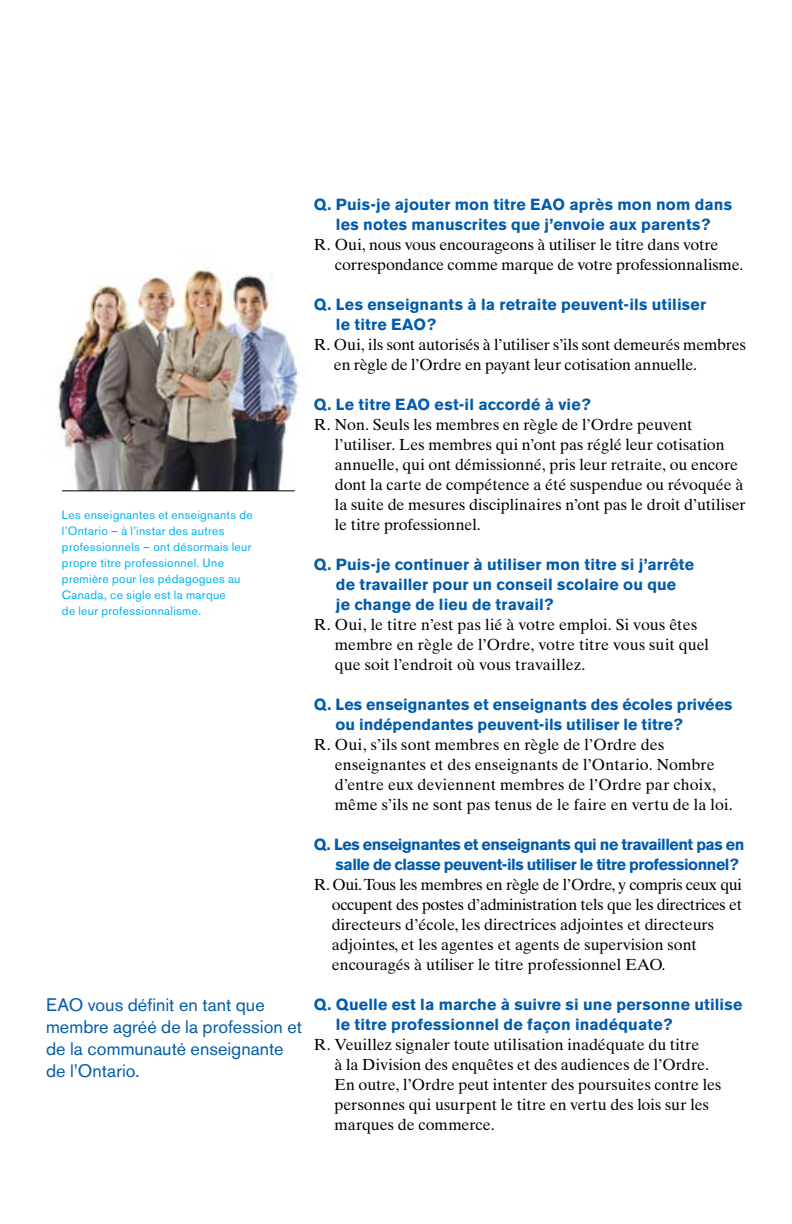
<style>
.page{position:relative;width:792px;height:1224px;background:#fff}
.page>*{position:absolute;margin:0;border:0;box-sizing:border-box;transform-origin:0 0}
.t1{font:18px/22px "Akzidenz Grotesk BE";color:#005bab}
.t2{font:16px/20px "Times Ten";color:#000}
.t3{font:700 16px/20px "Akzidenz Grotesk BE";letter-spacing:.01em;color:#005bab}
.t4{font:700 16px/20px "Akzidenz Grotesk BE";letter-spacing:-.025em;color:#005bab}
.t5{font:12px/16px "Akzidenz Grotesk BE";letter-spacing:.025em;color:#00aeef}
</style>
<div class="page">
<img style="left:56px;top:268px;width:243px;height:222px">
<hr style="left:62px;top:490px;width:233px;height:1px;background:#000">
<p class="t5" style="left:62px;top:507px;width:192px">Les enseignantes et enseignants de l’Ontario – à l’instar des autres professionnels – ont désormais leur propre titre professionnel. Une première pour les pédagogues au<br>Canada, ce sigle est la marque<br>de leur professionnalisme.</p>
<p class="t1" style="left:46px;top:994px;width:257px">EAO vous définit en tant que membre agréé de la profession et de la communauté enseignante de l’Ontario.</p>
<p class="t3" style="left:314px;top:195px;width:420px;text-align:center">Q. Puis-je ajouter mon titre EAO après mon nom dans les notes manuscrites que j’envoie aux parents?</p>
<p class="t2" style="left:335px;top:234px;width:410px;text-indent:-21px">R. Oui, nous vous encourageons à utiliser le titre dans votre correspondance comme marque de votre professionnalisme.</p>
<p class="t3" style="left:336px;top:295px;width:372px;text-indent:-22px">Q. Les enseignants à la retraite peuvent-ils utiliser le titre EAO?</p>
<p class="t2" style="left:334px;top:334px;width:413px;text-indent:-20px">R. Oui, ils sont autorisés à l’utiliser s’ils sont demeurés membres en règle de l’Ordre en payant leur cotisation annuelle.</p>
<p class="t3" style="left:314px;top:395px;width:278px">Q. Le titre EAO est-il accordé à vie?</p>
<p class="t2" style="left:335px;top:414px;width:412px;text-indent:-21px">R. Non. Seuls les membres en règle de l’Ordre peuvent l’utiliser. Les membres qui n’ont pas réglé leur cotisation annuelle, qui ont démissionné, pris leur retraite, ou encore dont la carte de compétence a été suspendue ou révoquée à la suite de mesures disciplinaires n’ont pas le droit d’utiliser le titre professionnel.</p>
<p class="t3" style="left:336px;top:555px;width:360px;text-indent:-22px">Q. Puis-je continuer à utiliser mon titre si j’arrête de travailler pour un conseil scolaire ou que je change de lieu de travail?</p>
<p class="t2" style="left:335px;top:614px;width:376px;text-indent:-21px">R. Oui, le titre n’est pas lié à votre emploi. Si vous êtes membre en règle de l’Ordre, votre titre vous suit quel que soit l’endroit où vous travaillez.</p>
<p class="t3" style="left:335px;top:695px;width:399px;text-indent:-22px">Q. Les enseignantes et enseignants des écoles privées ou indépendantes peuvent-ils utiliser le titre?</p>
<p class="t2" style="left:335px;top:734px;width:399px;text-indent:-21px">R. Oui, s’ils sont membres en règle de l’Ordre des enseignantes et des enseignants de l’Ontario. Nombre d’entre eux deviennent membres de l’Ordre par choix, même s’ils ne sont pas tenus de le faire en vertu de la loi.</p>
<p class="t4" style="left:336px;top:835px;width:410px;text-indent:-22px">Q. Les enseignantes et enseignants qui ne travaillent pas en salle de classe peuvent-ils utiliser le titre professionnel?</p>
<p class="t2" style="left:332px;top:874px;width:412px;text-indent:-18px">R. Oui. Tous les membres en règle de l’Ordre, y compris ceux qui occupent des postes d’administration tels que les directrices et directeurs d’école, les directrices adjointes et directeurs adjointes, et les agentes et agents de supervision sont encouragés à utiliser le titre professionnel EAO.</p>
<p class="t3" style="left:336px;top:995px;width:408px;text-indent:-22px">Q. Quelle est la marche à suivre si une personne utilise le titre professionnel de façon inadéquate?</p>
<p class="t2" style="left:334px;top:1034px;width:388px;text-indent:-20px">R. Veuillez signaler toute utilisation inadéquate du titre<br>à la Division des enquêtes et des audiences de l’Ordre.<br>En outre, l’Ordre peut intenter des poursuites contre les personnes qui usurpent le titre en vertu des lois sur les marques de commerce.</p>
</div>
